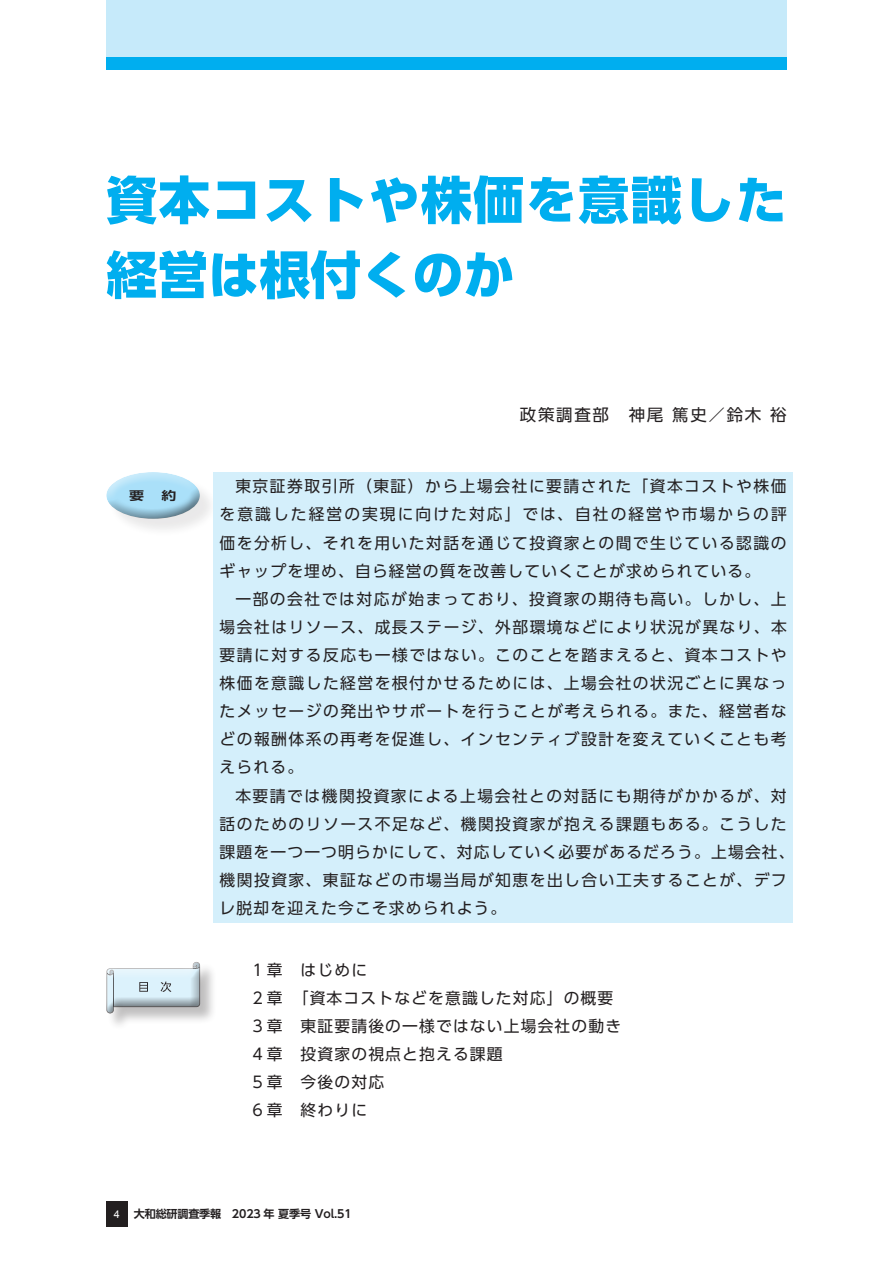
<style>
.page{position:relative;width:893px;height:1263px;background:#fff}
.page>*{position:absolute;margin:0;border:0;box-sizing:border-box;transform-origin:0 0}
.t1{font:800 51px/75px "UD Shin Go Pr 6";letter-spacing:.03em;color:#00aeef}
.t2{font:16.5px "UD Shin Go Pr 6";letter-spacing:.1em;color:#231f20}
.t3{font:15.75px/28px "UD Shin Go Pr 6";letter-spacing:.085em;color:#231f20;text-align:justify}
.t4{font:700 11.85px "UD Shin Go Pr 6 De";color:#231f20;scale:1.27 1}
.t5{font:700 11.1px "UD Shin Go Pr 6 De";letter-spacing:-.01em;color:#231f20}
.t6{font:10.8px "Arial";color:#fff}
</style>
<div class="page">
<div style="left:106px;top:1201px;width:22px;height:26px;background:#231f20"></div>
<div style="left:106px;top:0;width:681px;height:57px;background:#c6eafa"></div>
<div style="left:106px;top:57px;width:681px;height:13px;background:#00aeef"></div>
<div style="left:109px;top:474px;width:109px;height:64px;background:#231f20;opacity:.1"></div>
<div style="left:96px;top:472px;width:107px;height:35px;background:#fff;opacity:.75"></div>
<div style="left:101px;top:485px;width:102px;height:36px;background:#231f20;opacity:.75"></div>
<div style="left:107px;top:963px;width:110px;height:67px;background:#231f20;opacity:.29"></div>
<div style="left:105px;top:961px;width:96px;height:48px;background:#fff"></div>
<div style="left:105px;top:964px;width:96px;height:51px;background:#231f20;opacity:.75"></div>
<div style="left:213px;top:472px;width:580px;height:450px;background:#d4effb"></div>
<h1 class="t1" style="left:106px;top:161px;width:682px">資本コストや株価を意識した経営は根付くのか</h1>
<p class="t4" style="left:129px;top:486px;width:39px">要　約</p>
<p class="t2" style="left:520px;top:401px;width:268px">政策調査部　神尾 篤史／鈴木 裕</p>
<p class="t3" style="left:220px;top:472px;width:569px;text-indent:16px">東京証券取引所（東証）から上場会社に要請された「資本コストや株価を意識した経営の実現に向けた対応」では、自社の経営や市場からの評価を分析し、それを用いた対話を通じて投資家との間で生じている認識のギャップを埋め、自ら経営の質を改善していくことが求められている。</p>
<p class="t3" style="left:220px;top:584px;width:569px;text-indent:16px">一部の会社では対応が始まっており、投資家の期待も高い。しかし、上場会社はリソース、成長ステージ、外部環境などにより状況が異なり、本要請に対する反応も一様ではない。このことを踏まえると、資本コストや株価を意識した経営を根付かせるためには、上場会社の状況ごとに異なったメッセージの発出やサポートを行うことが考えられる。また、経営者などの報酬体系の再考を促進し、インセンティブ設計を変えていくことも考えられる。</p>
<p class="t3" style="left:220px;top:781px;width:576px;text-align:left;text-indent:16px">本要請では機関投資家による上場会社との対話にも期待がかかるが、対話のためのリソース不足など、機関投資家が抱える課題もある。こうした課題を一つ一つ明らかにして、対応していく必要があるだろう。上場会社、機関投資家、東証などの市場当局が知恵を出し合い工夫することが、デフレ脱却を迎えた今こそ求められよう。</p>
<p class="t3" style="left:250px;top:955px;width:373px;text-align:left">１章　はじめに<br>２章　「資本コストなどを意識した対応」の概要<br>３章　東証要請後の一様ではない上場会社の動き<br>４章　投資家の視点と抱える課題<br>５章　今後の対応<br>６章　終わりに</p>
<p class="t6" style="left:114px;top:1207px;width:8px">4</p>
<p class="t5" style="left:134px;top:1205px;width:219px">大和総研調査季報　2023 年 夏季号 Vol.51</p>
</div>
